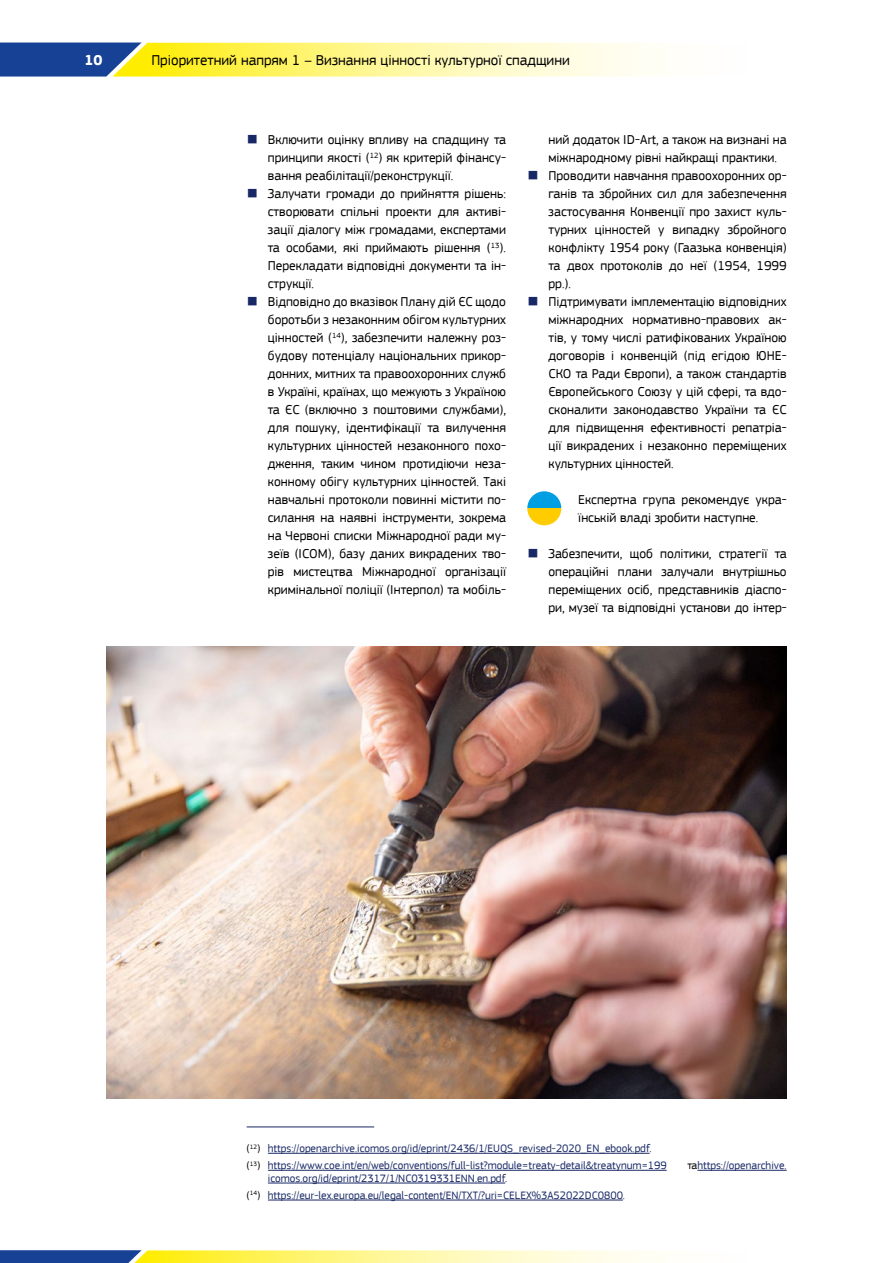
<style>
.page{position:relative;width:893px;height:1263px;background:#fff}
.page>*{position:absolute;margin:0;border:0;box-sizing:border-box;transform-origin:0 0}
.t1{font:15px "EC Square Sans Pro";color:#000}
.t2{font:700 15px "EC Square Sans Pro";color:#fff}
.t3{font:13.5px/18px "EC Square Sans Pro";color:#000;text-align:justify}
.Footnotes{font:11.25px "EC Square Sans Pro";color:#182866}
.s1{color:#182866}
.s2{color:#000}
</style>
<div class="page">
<svg style="left:0;top:43px;width:655px;height:34px"></svg>
<svg style="left:0;top:1250px;width:660px;height:13px"></svg>
<hr style="left:247px;top:1126px;width:127px;height:1px;background:#182866">
<hr style="left:268px;top:1153px;width:381px;height:1px;background:#182866">
<hr style="left:268px;top:1170px;width:399px;height:1px;background:#182866">
<hr style="left:697px;top:1170px;width:90px;height:1px;background:#182866">
<hr style="left:268px;top:1183px;width:237px;height:1px;background:#182866">
<hr style="left:268px;top:1200px;width:355px;height:1px;background:#182866">
<svg style="left:527px;top:491px;width:34px;height:17px"></svg>
<svg style="left:527px;top:508px;width:34px;height:17px"></svg>
<img style="left:107px;top:646px;width:680px;height:452px">
<p class="t2" style="left:85px;top:51px;width:19px">10</p>
<p class="t1" style="left:151px;top:51px;width:420px">Пріоритетний напрям 1 – Визнання цінності культурної спадщини</p>
<p class="t3" style="left:268px;top:131px;width:240px;text-indent:-21px"><span class="s1">■</span> Включити оцінку впливу на спадщину та принципи якості (<sup>12</sup>) як критерій фінансу&shy;вання реабілітації/реконструкції.</p>
<p class="t3" style="left:268px;top:185px;width:240px;text-indent:-21px"><span class="s1">■</span> Залучати громади до прийняття рішень: створювати спільні проекти для активі&shy;зації діалогу між громадами, експертами та особами, які приймають рішення (<sup>13</sup>).<br>Перекладати відповідні документи та ін&shy;струкції.</p>
<p class="t3" style="left:268px;top:293px;width:240px;text-indent:-21px"><span class="s1">■</span> Відповідно до вказівок Плану дій ЄС щодо боротьби з незаконним обігом культурних цінностей (<sup>14</sup>), забезпечити належну роз&shy;будову потенціалу національних прикор&shy;донних, митних та правоохоронних служб в Україні, країнах, що межують з Україною та ЄС (включно з поштовими службами), для пошуку, ідентифікації та вилучення культурних цінностей незаконного похо&shy;дження, таким чином протидіючи неза&shy;конному обігу культурних цінностей. Такі навчальні протоколи повинні містити по&shy;силання на наявні інструменти, зокрема на Червоні списки Міжнародної ради му&shy;зеїв (ICOM), базу даних викрадених тво&shy;рів мистецтва Міжнародної організації кримінальної поліції (Інтерпол) та мобіль-</p>
<p class="t3" style="left:549px;top:131px;width:240px">ний додаток ID-Art, а також на визнані на міжнародному рівні найкращі практики.</p>
<p class="t3" style="left:549px;top:167px;width:240px;text-indent:-21px"><span class="s1">■</span> Проводити навчання правоохоронних ор&shy;ганів та збройних сил для забезпечення застосування Конвенції про захист куль&shy;турних цінностей у випадку збройного конфлікту 1954 року (Гаазька конвенція) та двох протоколів до неї (1954, 1999 рр.).</p>
<p class="t3" style="left:549px;top:293px;width:240px;text-indent:-21px"><span class="s1">■</span> Підтримувати імплементацію відповідних міжнародних нормативно-правових ак&shy;тів, у тому числі ратифікованих Україною договорів і конвенцій (під егідою ЮНЕ-СКО та Ради Європи), а також стандартів Європейського Союзу у цій сфері, та вдо&shy;сконалити законодавство України та ЄС для підвищення ефективності репатріа&shy;ції викрадених і незаконно переміщених культурних цінностей .</p>
<p class="t3" style="left:578px;top:491px;width:210px">Експертна група рекомендує укра&shy;їнській владі зробити наступне.</p>
<p class="t3" style="left:549px;top:545px;width:240px;text-indent:-21px"><span class="s1">■</span> Забезпечити, щоб політики, стратегії та операційні плани залучали внутрішньо переміщених осіб, представників діаспо&shy;ри, музеї та відповідні установи до інтер-</p>
<p class="Footnotes" style="left:247px;top:1142px;width:406px"><span class="s2">(</span><sup>12</sup><span class="s2">)</span> https://openarchive.icomos.org/id/eprint/2436/1/EUQS_revised-2020_EN_ebook.pdf<span class="s2">.</span></p>
<p class="Footnotes" style="left:247px;top:1159px;width:422px"><span class="s2">(</span><sup>13</sup><span class="s2">)</span> https://www.coe.int/en/web/conventions/full-list?module=treaty-detail&amp;treatynum=199</p>
<p class="Footnotes" style="left:687px;top:1159px;width:101px"><span class="s2">та</span>https://openarchive.</p>
<p class="Footnotes" style="left:268px;top:1172px;width:241px">icomos.org/id/eprint/2317/1/NC0319331ENN.en.pdf<span class="s2">.</span></p>
<p class="Footnotes" style="left:247px;top:1189px;width:380px"><span class="s2">(</span><sup>14</sup><span class="s2">)</span> https://eur-lex.europa.eu/legal-content/EN/TXT/?uri=CELEX%3A52022DC0800<span class="s2">.</span></p>
</div>
